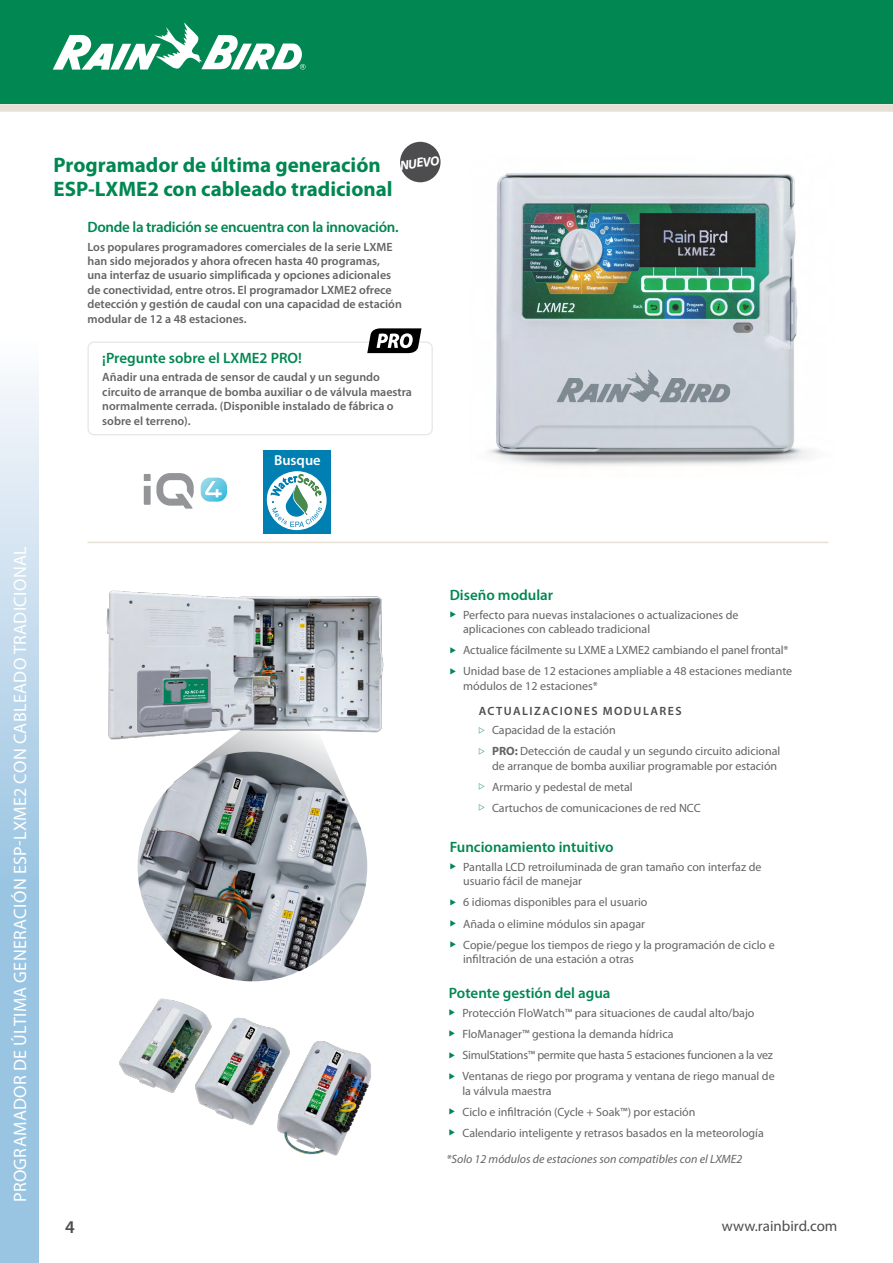
<style>
.page{position:relative;width:893px;height:1263px;background:#fff}
.page>*{position:absolute;margin:0;border:0;box-sizing:border-box;transform-origin:0 0}
.t1{font:700 21px/24px "Myriad Pro";color:#008752}
.t2{font:18px "Myriad Pro";letter-spacing:.02em;color:#fff}
.t3{font:600 18px "Myriad Pro";color:#4d4d4f}
.t4{font:600 15px "Myriad Pro";color:#008752}
.t5{font:600 15px "Myriad Pro";letter-spacing:-.02em;color:#008752}
.t6{font:15px "Myriad Pro";color:#4d4d4f}
.t7{font:600 14.4px "Myriad Pro";color:#fff}
.t8{font:italic 700 13.05px "Myriad Pro";color:#fff}
.t9{font:12px/14.4px "Myriad Pro";color:#636466}
.t10{font:600 12px/14.4px "Myriad Pro";color:#636466}
.t11{font:12px "Myriad Pro";letter-spacing:-.02em;color:#636466}
.t12{font:italic 12px "Myriad Pro";color:#636466}
.t13{font:600 12px "Myriad Pro";letter-spacing:.12em;color:#4d4d4f}
.s1{color:#008752}
.s2{font-weight:700}
</style>
<div class="page">
<div style="left:0;top:0;width:893px;height:104px;background:#008752"></div>
<svg style="left:53px;top:23px;width:253px;height:47px"></svg>
<div style="left:0;top:104px;width:893px;height:8px;background:#e7e1d5"></div>
<svg style="left:0;top:380px;width:39px;height:883px;background:#b3d2e8"></svg>
<svg style="left:173px;top:770px;width:185px;height:51px"></svg>
<div style="left:87px;top:341px;width:346px;height:94px;border:1px solid #e6e7e8;border-radius:6px"></div>
<div style="left:400px;top:142px;width:41px;height:40px;background:#4d4d4f;border-radius:50%"></div>
<img style="left:488px;top:173px;width:323px;height:293px">
<img style="left:119px;top:981px;width:253px;height:175px">
<img style="left:106px;top:590px;width:278px;height:180px">
<img style="left:138px;top:752px;width:229px;height:229px;border-radius:115px">
<svg style="left:144px;top:473px;width:50px;height:36px"></svg>
<svg style="left:201px;top:478px;width:26px;height:24px"></svg>
<div style="left:263px;top:450px;width:67px;height:84px;background:#007fb2"></div>
<svg style="left:266px;top:471px;width:61px;height:59px"></svg>
<svg style="left:367px;top:328px;width:54px;height:25px"></svg>
<hr style="left:87px;top:542px;width:741px;height:1px;background:#e7e1d5">
<p class="t8" style="left:399px;top:157px;width:41px;rotate:-8deg">NUEVO</p>
<h1 class="t1" style="left:54px;top:152px;width:340px">Programador de última generación<br>ESP-LXME2 con cableado tradicional</h1>
<p class="t5" style="left:87px;top:217px;width:313px">Donde la tradición se encuentra con la innovación.</p>
<p class="t10" style="left:87px;top:239px;width:316px">Los populares programadores comerciales de la serie LXME han sido mejorados y ahora ofrecen hasta 40 programas, una interfaz de usuario simplificada y opciones adicionales de conectividad, entre otros. El programador LXME2 ofrece detección y gestión de caudal con una capacidad de estación modular de 12 a 48 estaciones.</p>
<p class="t4" style="left:102px;top:348px;width:201px">¡Pregunte sobre el LXME2 PRO!</p>
<p class="t10" style="left:102px;top:370px;width:311px">Añadir una entrada de sensor de caudal y un segundo circuito de arranque de bomba auxiliar o de válvula maestra normalmente cerrada. (Disponible instalado de fábrica o sobre el terreno).</p>
<p class="t7" style="left:274px;top:451px;width:48px">Busque</p>
<h2 class="t2" style="left:9px;top:1202px;width:657px;rotate:-90deg">PROGRAMADOR DE ÚLTIMA GENERACIÓN ESP-LXME2 CON CABLEADO TRADICIONAL</h2>
<p class="t4" style="left:450px;top:585px;width:105px">Diseño modular</p>
<p class="t9" style="left:463px;top:607px;width:277px;text-indent:-13px"><span class="s1">◆</span> Perfecto para nuevas instalaciones o actualizaciones de aplicaciones con cableado tradicional</p>
<p class="t9" style="left:450px;top:643px;width:340px"><span class="s1">◆</span> Actualice fácilmente su LXME a LXME2 cambiando el panel frontal*</p>
<p class="t9" style="left:463px;top:664px;width:331px;text-indent:-13px"><span class="s1">◆</span> Unidad base de 12 estaciones ampliable a 48 estaciones mediante módulos de 12 estaciones*</p>
<p class="t13" style="left:479px;top:704px;width:204px">ACTUALIZACIONES MODULARES</p>
<p class="t9" style="left:492px;top:719px;width:290px;line-height:21.1px">Capacidad de la estación<br><span class="s2">PRO:</span> Detección de caudal y un segundo circuito adicional</p>
<p class="t9" style="left:492px;top:755px;width:287px;line-height:21.1px">de arranque de bomba auxiliar programable por estación<br>Armario y pedestal de metal<br>Cartuchos de comunicaciones de red NCC</p>
<p class="t4" style="left:450px;top:837px;width:166px">Funcionamiento intuitivo</p>
<p class="t9" style="left:463px;top:859px;width:300px;text-indent:-13px"><span class="s1">◆</span> Pantalla LCD retroiluminada de gran tamaño con interfaz de usuario fácil de manejar</p>
<p class="t9" style="left:450px;top:895px;width:199px"><span class="s1">◆</span> 6 idiomas disponibles para el usuario</p>
<p class="t9" style="left:450px;top:916px;width:197px"><span class="s1">◆</span> Añada o elimine módulos sin apagar</p>
<p class="t9" style="left:463px;top:937px;width:313px;text-indent:-13px"><span class="s1">◆</span> Copie/pegue los tiempos de riego y la programación de ciclo e infiltración de una estación a otras</p>
<p class="t4" style="left:449px;top:983px;width:163px">Potente gestión del agua</p>
<p class="t9" style="left:449px;top:1005px;width:307px"><span class="s1">◆</span> Protección FloWatch™ para situaciones de caudal alto/bajo</p>
<p class="t9" style="left:449px;top:1026px;width:226px"><span class="s1">◆</span> FloManager™ gestiona la demanda hídrica</p>
<p class="t11" style="left:449px;top:1048px;width:326px"><span class="s1">◆</span> SimulStations™ permite que hasta 5 estaciones funcionen a la vez</p>
<p class="t9" style="left:462px;top:1069px;width:314px;text-indent:-13px"><span class="s1">◆</span> Ventanas de riego por programa y ventana de riego manual de la válvula maestra</p>
<p class="t9" style="left:449px;top:1104px;width:248px"><span class="s1">◆</span> Ciclo e infiltración (Cycle + Soak™) por estación</p>
<p class="t9" style="left:449px;top:1125px;width:316px"><span class="s1">◆</span> Calendario inteligente y retrasos basados en la meteorología</p>
<p class="t12" style="left:446px;top:1151px;width:297px">*Solo 12 módulos de estaciones son compatibles con el LXME2</p>
<h2 class="t3" style="left:65px;top:1215px;width:11px">4</h2>
<p class="t6" style="left:722px;top:1217px;width:117px">www.rainbird.com</p>
</div>
